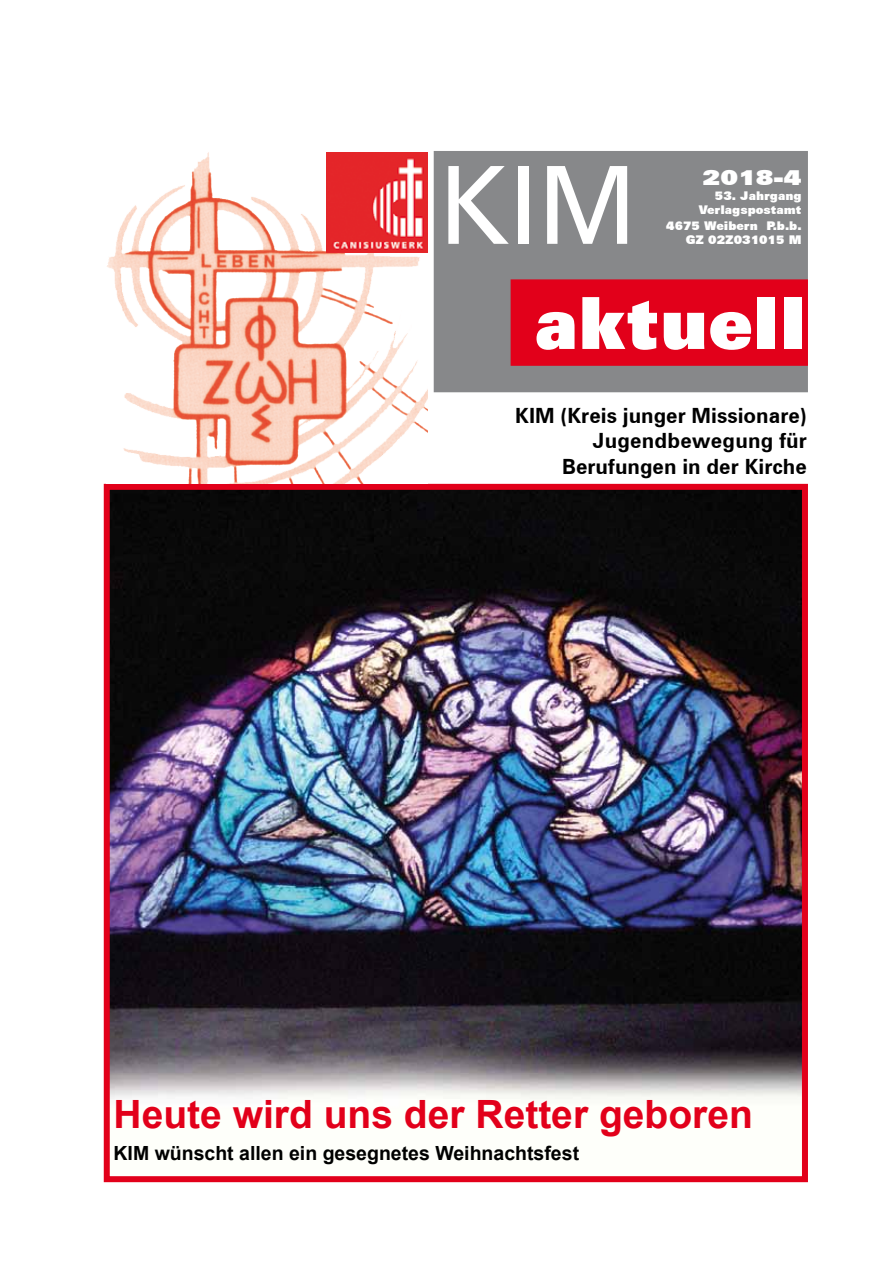
<style>
.page{position:relative;width:893px;height:1263px;background:#fff}
.page>*{position:absolute;margin:0;border:0;box-sizing:border-box;transform-origin:0 0}
.t1{font:108px "Zurich BT";color:#fff}
.t2{font:900 72px "Zurich BT";color:#fff}
.t3{font:700 39px "Arial";color:#e2001a}
.t4{font:700 21px/25.2px "Zurich BT";color:#000;text-align:right}
.t5{font:900 21px "Zurich BT";color:#fff;scale:1.2 1}
.t6{font:700 19.5px "Arial";color:#000}
.t7{font:900 12px/14.4px "Zurich BT";color:#fff;text-align:right}
</style>
<div class="page">
<img style="left:111px;top:491px;width:690px;height:608px">
<div style="left:104px;top:484px;width:704px;height:698px;border:6px solid #e2001a"></div>
<img style="left:107px;top:152px;width:320px;height:332px">
<div style="left:434px;top:151px;width:374px;height:241px;background:#87888a"></div>
<div style="left:511px;top:279px;width:297px;height:87px;background:#e2001a;border:2px solid #e2001a"></div>
<img style="left:327px;top:152px;width:100px;height:101px">
<h1 class="t1" style="left:439px;top:140px;width:198px">KIM</h1>
<p class="t5" style="left:703px;top:165px;width:84px">2018-4</p>
<p class="t7" style="left:699px;top:188px;width:104px">53. Jahrgang<br>Verlagspostamt</p>
<p class="t7" style="left:666px;top:218px;width:137px">4675 Weibern P.b.b.<br>GZ 02Z031015 M</p>
<h2 class="t2" style="left:534px;top:280px;width:274px">aktuell</h2>
<p class="t4" style="left:515px;top:403px;width:293px">KIM (Kreis junger Missionare)<br>Jugendbewegung für<br>Berufungen in der Kirche</p>
<h3 class="t3" style="left:114px;top:1088px;width:641px">Heute wird uns der Retter geboren</h3>
<p class="t6" style="left:114px;top:1140px;width:467px">KIM wünscht allen ein gesegnetes Weihnachtsfest</p>
</div>
